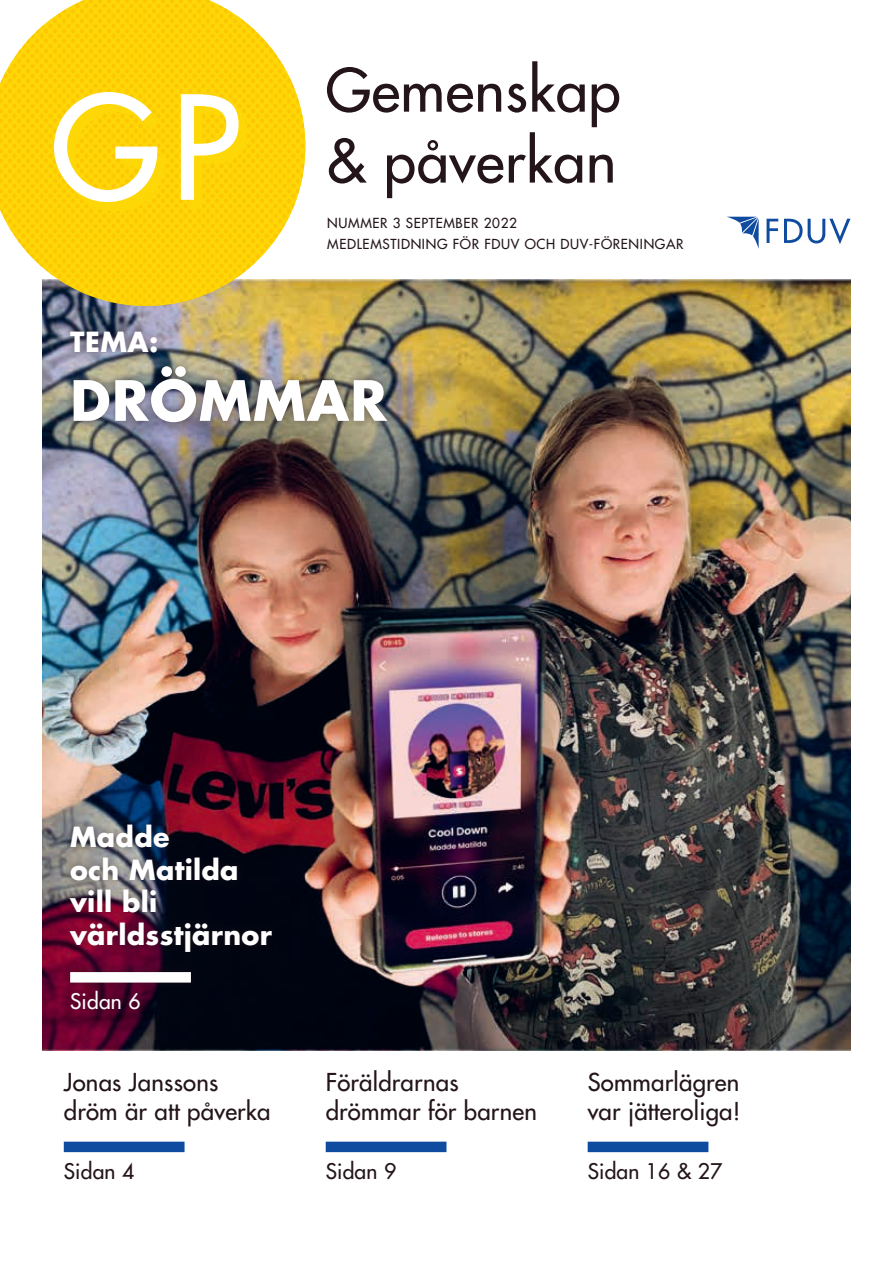
<style>
.page{position:relative;width:893px;height:1263px;background:#fff}
.page>*{position:absolute;margin:0;border:0;box-sizing:border-box;transform-origin:0 0}
._1_Rubrik_stor{font:500 58.05px/70.9px "Futura Std";letter-spacing:.01em;color:#23151a}
._1_Rubrik_stor-2{font:700 54px "Futura Std";letter-spacing:.02em;color:#fff}
._1_Rubrik_liten{font:700 27px/32.4px "Futura Std";letter-spacing:.01em;color:#fff}
._1_Rubrik_stor-3{font:700 27px "Futura Std";color:#fff}
._1_Rubrik_liten-2{font:500 24px/28.8px "Futura Std";letter-spacing:.01em;color:#23151a}
.Omslag__rubriknumrer{font:500 21px "Futura Std";letter-spacing:.01em;color:#23151a}
.Omslag__rubriknumrer-2{font:500 21px "Futura Std";letter-spacing:.01em;color:#fff}
._1_Rubrik_liten-3{font:500 13.5px/21px "Futura Std";letter-spacing:.05em;color:#23151a}
</style>
<div class="page">
<img style="left:43px;top:280px;width:807px;height:770px">
<div style="left:326px;top:1142px;width:120px;height:10px;background:#0f4ca0"></div>
<div style="left:588px;top:1142px;width:120px;height:10px;background:#0f4ca0"></div>
<div style="left:64px;top:1142px;width:121px;height:10px;background:#0f4ca0"></div>
<svg style="left:727px;top:217px;width:32px;height:32px"></svg>
<svg style="left:766px;top:219px;width:12px;height:24px"></svg>
<svg style="left:784px;top:219px;width:66px;height:25px"></svg>
<svg style="left:0;top:0;width:305px;height:306px;fill:#fdd706"></svg>
<div style="left:62px;top:100px;width:185px;height:111px;background:linear-gradient(to right,#fed606,#fdd305)"></div>
<svg style="left:54px;top:91px;width:185px;height:111px"></svg>
<div style="left:62px;top:322px;width:333px;height:109px;background:#23151a;opacity:.5"></div>
<div style="left:61px;top:817px;width:220px;height:143px;background:#23151a;opacity:.5"></div>
<div style="left:63px;top:982px;width:85px;height:35px;background:#23151a;opacity:.5"></div>
<div style="left:61px;top:963px;width:139px;height:29px;background:#23151a;opacity:.5"></div>
<div style="left:70px;top:972px;width:121px;height:10px;background:#fff"></div>
<p class="_1_Rubrik_stor" style="left:326px;top:55px;width:297px">Gemenskap &amp; påverkan</p>
<p class="_1_Rubrik_liten-3" style="left:327px;top:212px;width:358px">NUMMER 3 SEPTEMBER 2022<br>MEDLEMSTIDNING FÖR FDUV OCH DUV-FÖRENINGAR</p>
<p class="_1_Rubrik_stor-3" style="left:70px;top:324px;width:90px">TEMA:</p>
<p class="_1_Rubrik_stor-2" style="left:70px;top:365px;width:318px">DRÖMMAR</p>
<p class="_1_Rubrik_liten" style="left:70px;top:821px;width:203px">Madde<br>och Matilda vill bli världsstjärnor</p>
<p class="Omslag__rubriknumrer-2" style="left:70px;top:988px;width:72px">Sidan 6</p>
<p class="_1_Rubrik_liten-2" style="left:64px;top:1068px;width:208px">Jonas Janssons dröm är att påverka</p>
<p class="_1_Rubrik_liten-2" style="left:326px;top:1068px;width:213px">Föräldrarnas drömmar för barnen</p>
<p class="_1_Rubrik_liten-2" style="left:588px;top:1068px;width:154px">Sommarlägren var jätteroliga!</p>
<p class="Omslag__rubriknumrer" style="left:64px;top:1158px;width:72px">Sidan 4</p>
<p class="Omslag__rubriknumrer" style="left:326px;top:1158px;width:72px">Sidan 9</p>
<p class="Omslag__rubriknumrer" style="left:588px;top:1158px;width:136px">Sidan 16 &amp; 27</p>
</div>
